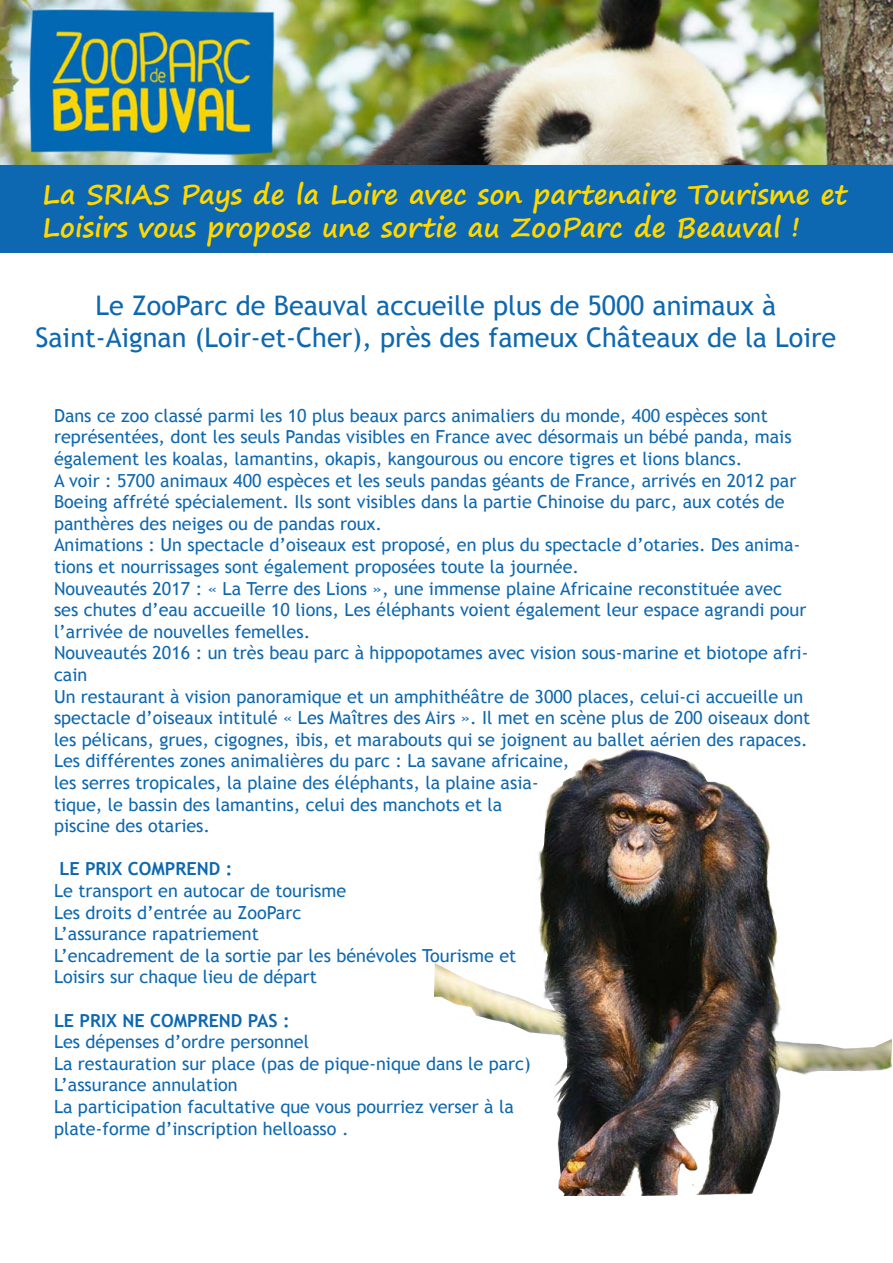
<style>
.page{position:relative;width:893px;height:1263px;background:#fff}
.page>*{position:absolute;margin:0;border:0;box-sizing:border-box;transform-origin:0 0}
.t1{font:27px/32.4px "Trebuchet MS";color:#0e68b0;text-align:center}
.t2{font:700 27px/32.4px "Segoe Print";color:#ffd800}
.t3{font:18px/21.6px "Trebuchet MS";color:#0e68b0}
.t4{font:700 18px "Trebuchet MS";color:#0e68b0}
</style>
<div class="page">
<img style="left:0;top:0;width:893px;height:165px">
<div style="left:0;top:165px;width:893px;height:88px;background:#0d68b1"></div>
<img style="left:434px;top:748px;width:458px;height:447px">
<h1 class="t2" style="left:43px;top:178px;width:806px">La SRIAS Pays de la Loire avec son partenaire Tourisme et<br>Loisirs vous propose une sortie au ZooParc de Beauval !</h1>
<h1 class="t1" style="left:35px;top:289px;width:802px">Le ZooParc de Beauval accueille plus de 5000 animaux à<br>Saint-Aignan (Loir-et-Cher), près des fameux Châteaux de la Loire</h1>
<p class="t3" style="left:54px;top:405px;width:758px">Dans ce zoo classé parmi les 10 plus beaux parcs animaliers du monde, 400 espèces sont représentées, dont les seuls Pandas visibles en France avec désormais un bébé panda, mais également les koalas, lamantins, okapis, kangourous ou encore tigres et lions blancs.<br>A voir : 5700 animaux 400 espèces et les seuls pandas géants de France, arrivés en 2012 par Boeing affrété spécialement. Ils sont visibles dans la partie Chinoise du parc, aux cotés de panthères des neiges ou de pandas roux.<br>Animations : Un spectacle d’oiseaux est proposé, en plus du spectacle d’otaries. Des anima&shy;tions et nourrissages sont également proposées toute la journée.<br>Nouveautés 2017 : « La Terre des Lions », une immense plaine Africaine reconstituée avec ses chutes d’eau accueille 10 lions, Les éléphants voient également leur espace agrandi pour l’arrivée de nouvelles femelles.<br>Nouveautés 2016 : un très beau parc à hippopotames avec vision sous-marine et biotope afri&shy;cain<br>Un restaurant à vision panoramique et un amphithéâtre de 3000 places, celui-ci accueille un spectacle d’oiseaux intitulé « Les Maîtres des Airs ». Il met en scène plus de 200 oiseaux dont les pélicans, grues, cigognes, ibis, et marabouts qui se joignent au ballet aérien des rapaces.<br>Les différentes zones animalières du parc : La savane africaine,<br>les serres tropicales, la plaine des éléphants, la plaine asia-<br>tique, le bassin des lamantins, celui des manchots et la<br>piscine des otaries.</p>
<p class="t4" style="left:59px;top:858px;width:174px">LE PRIX COMPREND :</p>
<p class="t3" style="left:54px;top:880px;width:464px">Le transport en autocar de tourisme<br>Les droits d’entrée au ZooParc<br>L’assurance rapatriement<br>L’encadrement de la sortie par les bénévoles Tourisme et Loisirs sur chaque lieu de départ</p>
<p class="t4" style="left:54px;top:1009px;width:237px">LE PRIX NE COMPREND PAS :</p>
<p class="t3" style="left:54px;top:1031px;width:478px">Les dépenses d’ordre personnel<br>La restauration sur place (pas de pique-nique dans le parc)<br>L’assurance annulation<br>La participation facultative que vous pourriez verser à la plate-forme d’inscription helloasso .</p>
</div>
